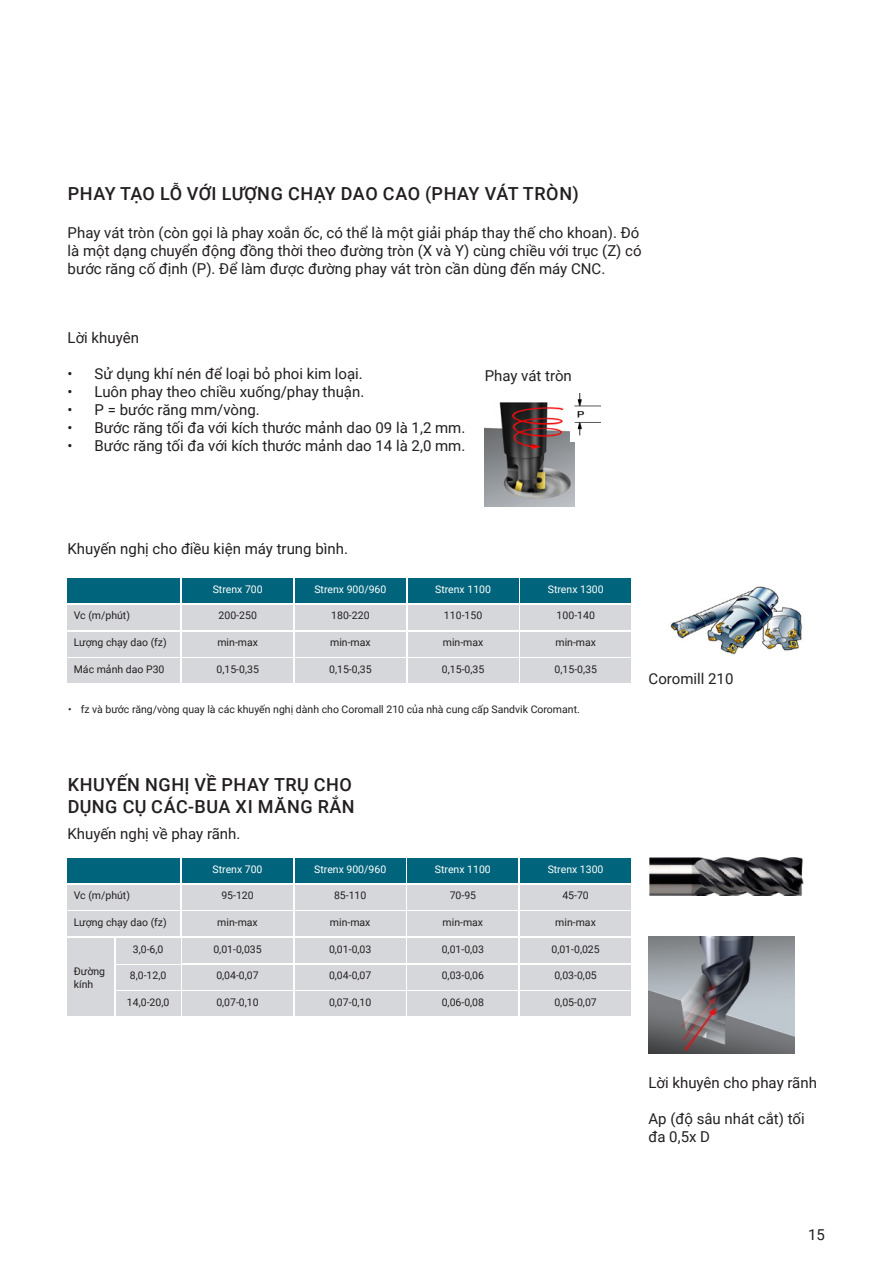
<style>
.page{position:relative;width:893px;height:1263px;background:#fff}
.page>*{position:absolute;margin:0;border:0;box-sizing:border-box;transform-origin:0 0}
.t1{font:500 18px/21.6px "Roboto";letter-spacing:.025em;color:#231f20}
.t2{font:15px/18px "Roboto";color:#231f20}
.t3{font:10.5px/12.6px "Roboto";color:#231f20}
.t4{font:10.5px "Roboto";color:#fff}
</style>
<div class="page">
<img style="left:484px;top:403px;width:90px;height:103px">
<img style="left:571px;top:394px;width:30px;height:47px">
<div style="left:182px;top:578px;width:111px;height:25px;background:#00657c"></div>
<div style="left:67px;top:578px;width:113px;height:25px;background:#00657c"></div>
<div style="left:295px;top:578px;width:111px;height:25px;background:#00657c"></div>
<div style="left:408px;top:578px;width:110px;height:25px;background:#00657c"></div>
<div style="left:520px;top:578px;width:111px;height:25px;background:#00657c"></div>
<div style="left:67px;top:605px;width:113px;height:25px;background:#d6d7da"></div>
<div style="left:67px;top:632px;width:113px;height:24px;background:#d6d7da"></div>
<div style="left:67px;top:658px;width:113px;height:25px;background:#d6d7da"></div>
<div style="left:295px;top:605px;width:111px;height:25px;background:#d6d7da"></div>
<div style="left:295px;top:632px;width:111px;height:24px;background:#d6d7da"></div>
<div style="left:295px;top:658px;width:111px;height:25px;background:#d6d7da"></div>
<div style="left:182px;top:605px;width:111px;height:25px;background:#d6d7da"></div>
<div style="left:182px;top:632px;width:111px;height:24px;background:#d6d7da"></div>
<div style="left:182px;top:658px;width:111px;height:25px;background:#d6d7da"></div>
<div style="left:408px;top:605px;width:110px;height:25px;background:#d6d7da"></div>
<div style="left:408px;top:632px;width:110px;height:24px;background:#d6d7da"></div>
<div style="left:408px;top:658px;width:110px;height:25px;background:#d6d7da"></div>
<div style="left:520px;top:605px;width:111px;height:25px;background:#d6d7da"></div>
<div style="left:520px;top:632px;width:111px;height:24px;background:#d6d7da"></div>
<div style="left:520px;top:658px;width:111px;height:25px;background:#d6d7da"></div>
<div style="left:182px;top:858px;width:111px;height:25px;background:#00657c"></div>
<div style="left:67px;top:858px;width:113px;height:25px;background:#00657c"></div>
<div style="left:295px;top:858px;width:110px;height:25px;background:#00657c"></div>
<div style="left:408px;top:858px;width:110px;height:25px;background:#00657c"></div>
<div style="left:520px;top:858px;width:111px;height:25px;background:#00657c"></div>
<div style="left:67px;top:885px;width:113px;height:24px;background:#d6d7da"></div>
<div style="left:67px;top:912px;width:113px;height:24px;background:#d6d7da"></div>
<div style="left:67px;top:938px;width:47px;height:78px;background:#d6d7da"></div>
<div style="left:116px;top:938px;width:64px;height:25px;background:#d6d7da"></div>
<div style="left:116px;top:965px;width:64px;height:24px;background:#d6d7da"></div>
<div style="left:116px;top:992px;width:64px;height:24px;background:#d6d7da"></div>
<div style="left:295px;top:885px;width:110px;height:24px;background:#d6d7da"></div>
<div style="left:295px;top:912px;width:110px;height:24px;background:#d6d7da"></div>
<div style="left:295px;top:938px;width:110px;height:25px;background:#d6d7da"></div>
<div style="left:295px;top:965px;width:110px;height:24px;background:#d6d7da"></div>
<div style="left:295px;top:992px;width:110px;height:24px;background:#d6d7da"></div>
<div style="left:182px;top:885px;width:111px;height:24px;background:#d6d7da"></div>
<div style="left:182px;top:912px;width:111px;height:24px;background:#d6d7da"></div>
<div style="left:182px;top:938px;width:111px;height:25px;background:#d6d7da"></div>
<div style="left:182px;top:965px;width:111px;height:24px;background:#d6d7da"></div>
<div style="left:182px;top:992px;width:111px;height:24px;background:#d6d7da"></div>
<div style="left:408px;top:885px;width:110px;height:24px;background:#d6d7da"></div>
<div style="left:408px;top:912px;width:110px;height:24px;background:#d6d7da"></div>
<div style="left:408px;top:938px;width:110px;height:25px;background:#d6d7da"></div>
<div style="left:408px;top:965px;width:110px;height:24px;background:#d6d7da"></div>
<div style="left:408px;top:992px;width:110px;height:24px;background:#d6d7da"></div>
<div style="left:520px;top:885px;width:111px;height:24px;background:#d6d7da"></div>
<div style="left:520px;top:912px;width:111px;height:24px;background:#d6d7da"></div>
<div style="left:520px;top:938px;width:111px;height:25px;background:#d6d7da"></div>
<div style="left:520px;top:965px;width:111px;height:24px;background:#d6d7da"></div>
<div style="left:520px;top:992px;width:111px;height:24px;background:#d6d7da"></div>
<img style="left:670px;top:586px;width:133px;height:69px">
<img style="left:649px;top:858px;width:154px;height:38px">
<img style="left:648px;top:936px;width:147px;height:117px">
<p class="t1" style="left:68px;top:182px;width:513px">PHAY TẠO LỖ VỚI LƯỢNG CHẠY DAO CAO (PHAY VÁT TRÒN)</p>
<p class="t2" style="left:68px;top:223px;width:575px">Phay vát tròn (còn gọi là phay xoắn ốc, có thể là một giải pháp thay thế cho khoan). Đó là một dạng chuyển động đồng thời theo đường tròn (X và Y) cùng chiều với trục (Z) có bước răng cố định (P). Để làm được đường phay vát tròn cần dùng đến máy CNC.</p>
<p class="t2" style="left:68px;top:328px;width:73px">Lời khuyên</p>
<p class="t2" style="left:68px;top:364px;width:297px">• Sử dụng khí nén để loại bỏ phoi kim loại.</p>
<p class="t2" style="left:68px;top:382px;width:298px">• Luôn phay theo chiều xuống/phay thuận.</p>
<p class="t2" style="left:68px;top:400px;width:194px">• P = bước răng mm/vòng.</p>
<p class="t2" style="left:68px;top:418px;width:399px">• Bước răng tối đa với kích thước mảnh dao 09 là 1,2 mm.</p>
<p class="t2" style="left:68px;top:436px;width:399px">• Bước răng tối đa với kích thước mảnh dao 14 là 2,0 mm.</p>
<p class="t2" style="left:485px;top:366px;width:89px">Phay vát tròn</p>
<p class="t2" style="left:67px;top:539px;width:282px">Khuyến nghị cho điều kiện máy trung bình.</p>
<p class="t4" style="left:213px;top:582px;width:51px">Strenx 700</p>
<p class="t4" style="left:314px;top:582px;width:74px">Strenx 900/960</p>
<p class="t4" style="left:435px;top:582px;width:57px">Strenx 1100</p>
<p class="t4" style="left:548px;top:582px;width:57px">Strenx 1300</p>
<p class="t3" style="left:74px;top:609px;width:58px">Vc (m/phút)</p>
<p class="t3" style="left:74px;top:636px;width:95px">Lượng chạy dao (fz)</p>
<p class="t3" style="left:74px;top:662px;width:92px">Mác mảnh dao P30</p>
<p class="t3" style="left:557px;top:609px;width:40px">100-140</p>
<p class="t3" style="left:555px;top:636px;width:42px">min-max</p>
<p class="t3" style="left:555px;top:662px;width:44px">0,15-0,35</p>
<p class="t3" style="left:68px;top:702px;width:513px">• fz và bước răng/vòng quay là các khuyến nghị dành cho Coromall 210 của nhà cung cấp Sandvik Coromant.</p>
<p class="t3" style="left:219px;top:609px;width:40px">200-250</p>
<p class="t3" style="left:217px;top:636px;width:42px">min-max</p>
<p class="t3" style="left:217px;top:662px;width:44px">0,15-0,35</p>
<p class="t3" style="left:331px;top:609px;width:40px">180-220</p>
<p class="t3" style="left:330px;top:636px;width:42px">min-max</p>
<p class="t3" style="left:329px;top:662px;width:44px">0,15-0,35</p>
<p class="t3" style="left:444px;top:609px;width:40px">110-150</p>
<p class="t3" style="left:443px;top:636px;width:42px">min-max</p>
<p class="t3" style="left:442px;top:662px;width:44px">0,15-0,35</p>
<p class="t1" style="left:68px;top:773px;width:288px">KHUYẾN NGHỊ VỀ PHAY TRỤ CHO<br>DỤNG CỤ CÁC-BUA XI MĂNG RẮN</p>
<p class="t2" style="left:67px;top:824px;width:174px">Khuyến nghị về phay rãnh.</p>
<p class="t4" style="left:213px;top:861px;width:51px">Strenx 700</p>
<p class="t4" style="left:314px;top:861px;width:74px">Strenx 900/960</p>
<p class="t4" style="left:435px;top:861px;width:57px">Strenx 1100</p>
<p class="t4" style="left:548px;top:861px;width:57px">Strenx 1300</p>
<p class="t3" style="left:74px;top:889px;width:58px">Vc (m/phút)</p>
<p class="t3" style="left:74px;top:915px;width:95px">Lượng chạy dao (fz)</p>
<p class="t3" style="left:74px;top:964px;width:33px">Đường kính</p>
<p class="t3" style="left:221px;top:889px;width:34px">95-120</p>
<p class="t3" style="left:217px;top:915px;width:42px">min-max</p>
<p class="t3" style="left:213px;top:942px;width:50px">0,01-0,035</p>
<p class="t3" style="left:216px;top:969px;width:44px">0,04-0,07</p>
<p class="t3" style="left:216px;top:995px;width:44px">0,07-0,10</p>
<p class="t3" style="left:334px;top:889px;width:34px">85-110</p>
<p class="t3" style="left:330px;top:915px;width:42px">min-max</p>
<p class="t3" style="left:329px;top:942px;width:44px">0,01-0,03</p>
<p class="t3" style="left:329px;top:969px;width:44px">0,04-0,07</p>
<p class="t3" style="left:329px;top:995px;width:44px">0,07-0,10</p>
<p class="t3" style="left:450px;top:889px;width:28px">70-95</p>
<p class="t3" style="left:443px;top:915px;width:42px">min-max</p>
<p class="t3" style="left:442px;top:942px;width:44px">0,01-0,03</p>
<p class="t3" style="left:442px;top:969px;width:44px">0,03-0,06</p>
<p class="t3" style="left:442px;top:995px;width:44px">0,06-0,08</p>
<p class="t3" style="left:562px;top:889px;width:28px">45-70</p>
<p class="t3" style="left:555px;top:915px;width:42px">min-max</p>
<p class="t3" style="left:551px;top:942px;width:50px">0,01-0,025</p>
<p class="t3" style="left:554px;top:969px;width:44px">0,03-0,05</p>
<p class="t3" style="left:554px;top:995px;width:44px">0,05-0,07</p>
<p class="t3" style="left:133px;top:942px;width:32px">3,0-6,0</p>
<p class="t3" style="left:130px;top:969px;width:38px">8,0-12,0</p>
<p class="t3" style="left:127px;top:995px;width:44px">14,0-20,0</p>
<p class="t2" style="left:649px;top:669px;width:86px">Coromill 210</p>
<p class="t2" style="left:648px;top:1073px;width:170px">Lời khuyên cho phay rãnh</p>
<p class="t2" style="left:648px;top:1109px;width:158px">Ap (độ sâu nhát cắt) tối đa 0,5x D</p>
<p class="t2" style="left:808px;top:1225px;width:18px">15</p>
</div>
